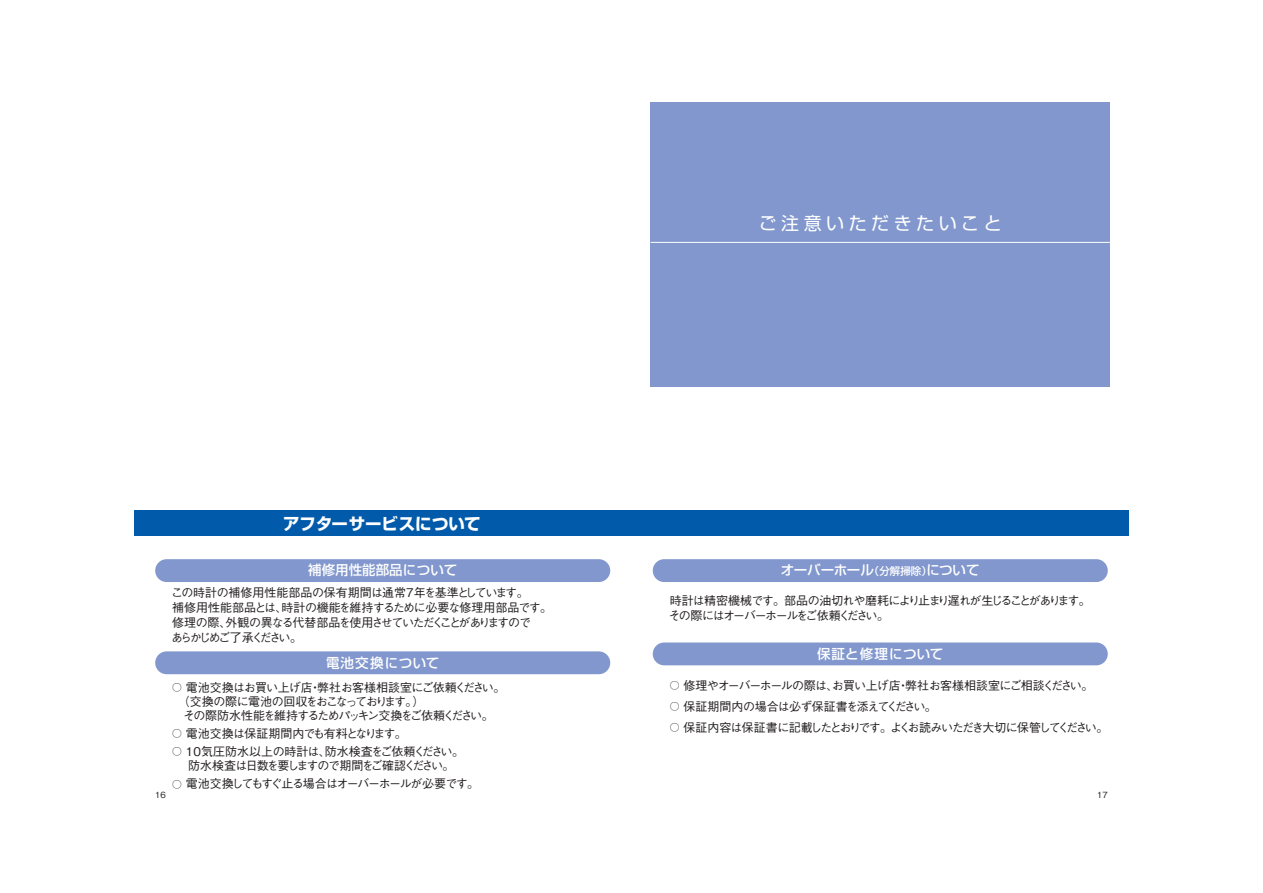
<style>
.page{position:relative;width:1263px;height:893px;background:#fff}
.page>*{position:absolute;margin:0;border:0;box-sizing:border-box;transform-origin:0 0}
.t1{font:18px "Shin Go Pro";letter-spacing:.25em;color:#fff}
.t2{font:700 16.5px "Shin Go Pro";letter-spacing:-.015em;color:#fff}
.t3{font:500 13.5px "Shin Go Pro";color:#fff}
.t4{font:500 13.5px "Shin Go Pro";letter-spacing:.05em;color:#fff}
.t5{font:500 13.5px "Shin Go Pro";letter-spacing:.06em;color:#fff}
.t6{font:500 12px/15px "Gothic BBB Pro";letter-spacing:-.075em;color:#231f20}
.t7{font:500 12px/14.2px "Gothic BBB Pro";letter-spacing:-.12em;color:#231f20}
.t8{font:500 12px "Gothic BBB Pro";letter-spacing:-.115em;color:#231f20}
.t9{font:500 12px "Gothic BBB Pro";letter-spacing:-.105em;color:#231f20}
.t10{font:500 12px "Gothic BBB Pro";letter-spacing:-.055em;color:#231f20}
.t11{font:500 8.55px "Gothic BBB Pro";color:#231f20}
.s1{font-size:9.75px}
.s2{font-size:10.5px}
</style>
<div class="page">
<div style="left:631px;top:510px;width:498px;height:26px;background:#015aaa"></div>
<div style="left:653px;top:559px;width:455px;height:23px;background:#8197cd;border-radius:11px"></div>
<div style="left:653px;top:642px;width:455px;height:23px;background:#8197cd;border-radius:11px"></div>
<div style="left:134px;top:510px;width:497px;height:26px;background:#015aaa"></div>
<div style="left:155px;top:559px;width:455px;height:23px;background:#8197cd;border-radius:11px"></div>
<div style="left:155px;top:651px;width:455px;height:23px;background:#8197cd;border-radius:11px"></div>
<div style="left:651px;top:102px;width:459px;height:285px;background:#8197cd"></div>
<hr style="left:651px;top:242px;width:459px;height:1px;background:#fff">
<h2 class="t2" style="left:283px;top:510px;width:199px">アフターサービスについて</h2>
<p class="t3" style="left:308px;top:559px;width:150px">補修用性能部品について</p>
<p class="t6" style="left:171px;top:584px;width:383px">この時計の補修用性能部品の保有期間は通常7年を基準としています。<br>補修用性能部品とは、時計の機能を維持するために必要な修理用部品です。修理の際、外観の異なる代替部品を使用させていただくことがありますので<br>あらかじめご了承ください。</p>
<p class="t5" style="left:326px;top:651px;width:115px">電池交換について</p>
<p class="t6" style="left:172px;top:678px;width:335px;line-height:14.2px"><span class="s1">○</span> 電池交換はお買い上げ店・弊社お客様相談室にご依頼ください。　（交換の際に電池の回収をおこなっております。）<br>　その際防水性能を維持するためパッキン交換をご依頼ください。</p>
<p class="t6" style="left:172px;top:724px;width:236px"><span class="s1">○</span> 電池交換は保証期間内でも有料となります。</p>
<p class="t6" style="left:172px;top:743px;width:293px;line-height:14.2px"><span class="s1">○</span> 10気圧防水以上の時計は、防水検査をご依頼ください。　 防水検査は日数を要しますので期間をご確認ください。</p>
<p class="t9" style="left:172px;top:774px;width:308px"><span class="s1">○</span> 電池交換してもすぐ止る場合はオーバーホールが必要です。</p>
<p class="t11" style="left:155px;top:788px;width:12px">16</p>
<h1 class="t1" style="left:759px;top:208px;width:244px">ご注意いただきたいこと</h1>
<p class="t3" style="left:781px;top:559px;width:200px">オーバーホール<span class="s2">（分解掃除）</span>について</p>
<p class="t7" style="left:669px;top:592px;width:424px">時計は精密機械です。部品の油切れや磨耗により止まり遅れが生じることがあります。その際にはオーバーホールをご依頼ください。</p>
<p class="t4" style="left:817px;top:642px;width:128px">保証と修理について</p>
<p class="t6" style="left:670px;top:677px;width:425px"><span class="s1">○</span> 修理やオーバーホールの際は、お買い上げ店・弊社お客様相談室にご相談ください。</p>
<p class="t10" style="left:670px;top:697px;width:269px"><span class="s1">○</span> 保証期間内の場合は必ず保証書を添えてください。</p>
<p class="t8" style="left:670px;top:718px;width:440px"><span class="s1">○</span> 保証内容は保証書に記載したとおりです。よくお読みいただき大切に保管してください。</p>
<p class="t11" style="left:1097px;top:788px;width:12px">17</p>
</div>
